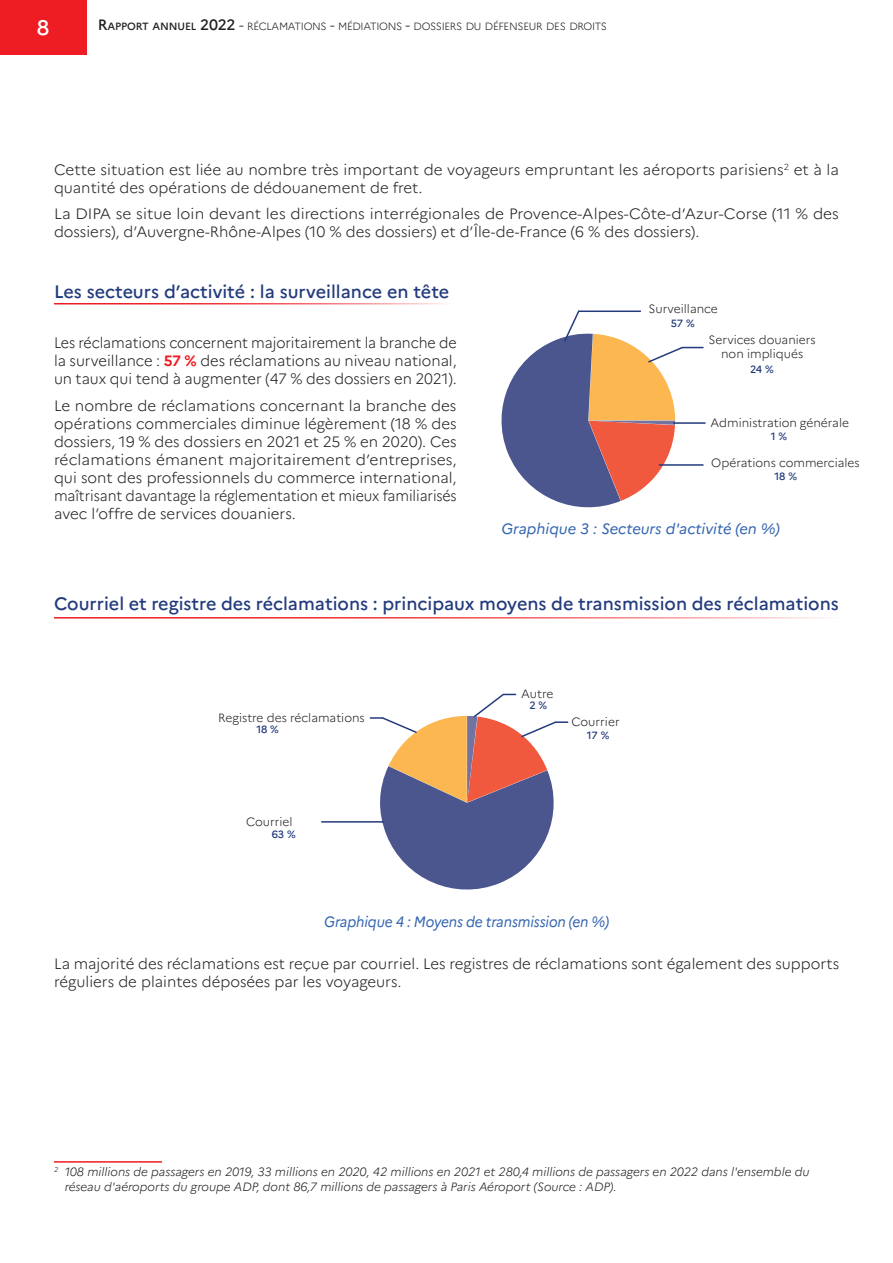
<style>
.page{position:relative;width:893px;height:1263px;background:#fff}
.page>*{position:absolute;margin:0;border:0;box-sizing:border-box;transform-origin:0 0}
.t1{font:500 21px "Marianne";color:#fff}
.t2{font:500 18px "Marianne";color:#233b7d}
.t3{font:300 15px/18px "Marianne";color:#231f20}
.t4{font:300 15px/18px "Marianne";color:#231f20;text-align:justify;scale:.95 1}
.t5{font:italic 15px "Marianne";letter-spacing:-.01em;color:#3566b1;scale:.93 1}
.t6{font:italic 15px "Marianne";letter-spacing:-.01em;color:#3566b1}
.t7{font:italic 300 12px/14.4px "Marianne";color:#231f20}
.t8{font:300 12px/14.4px "Marianne";color:#231f20;text-align:center}
.t9{font:300 10.5px "Marianne";letter-spacing:-.03em;color:#231f20}
.t10{font:500 10.5px "Marianne";letter-spacing:-.02em;color:#233b7d}
.s1{font-weight:500;font-size:15px}
.s2{font-weight:500}
.s3{font-size:15px}
.s4{font-weight:700;color:#ee1d23}
</style>
<div class="page">
<div style="left:0;top:0;width:86px;height:54px;background:#ee1d23"></div>
<hr style="left:54px;top:1161px;width:108px;height:2px;background:#ee1d23">
<hr style="left:322px;top:821px;width:61px;height:2px;background:#233b7d">
<svg style="left:370px;top:693px;width:198px;height:197px"></svg>
<hr style="left:674px;top:422px;width:31px;height:2px;background:#233b7d">
<svg style="left:501px;top:310px;width:202px;height:198px"></svg>
<hr style="left:54px;top:303px;width:398px;height:1px;background:#ee1d23">
<hr style="left:54px;top:617px;width:785px;height:1px;background:#ee1d23">
<h1 class="t1" style="left:37px;top:15px;width:14px">8</h1>
<p class="t9" style="left:98px;top:20px;width:511px"><span class="s1">R</span><span class="s2">APPORT ANNUEL</span> <span class="s1">2022</span> <span class="s3">-</span> RÉCLAMATIONS <span class="s3">-</span> MÉDIATIONS <span class="s3">-</span> DOSSIERS DU DÉFENSEUR DES DROITS</p>
<p class="t3" style="left:54px;top:160px;width:786px">Cette situation est liée au nombre très important de voyageurs empruntant les aéroports parisiens<sup>2</sup> et à la quantité des opérations de dédouanement de fret.</p>
<p class="t3" style="left:54px;top:205px;width:786px">La DIPA se situe loin devant les directions interrégionales de Provence-Alpes-Côte-d’Azur-Corse (11 % des dossiers), d’Auvergne-Rhône-Alpes (10 % des dossiers) et d’Île-de-France (6 % des dossiers).</p>
<p class="t2" style="left:54px;top:280px;width:397px">Les secteurs d’activité : la surveillance en tête</p>
<p class="t4" style="left:54px;top:334px;width:425px">Les réclamations concernent majoritairement la branche de la surveillance : <span class="s4">57 %</span> des réclamations au niveau national, un taux qui tend à augmenter (47 % des dossiers en 2021).</p>
<p class="t3" style="left:54px;top:396px;width:404px;text-align:justify">Le nombre de réclamations concernant la branche des opérations commerciales diminue légèrement (18 % des dossiers, 19 % des dossiers en 2021 et 25 % en 2020). Ces réclamations émanent majoritairement d’entreprises, qui sont des professionnels du commerce international, maîtrisant davantage la réglementation et mieux familiarisés avec l’offre de services douaniers.</p>
<p class="t8" style="left:648px;top:302px;width:71px">Surveillance</p>
<p class="t10" style="left:671px;top:317px;width:25px">57 %</p>
<p class="t8" style="left:708px;top:332px;width:109px">Services douaniers non impliqués</p>
<p class="t10" style="left:750px;top:363px;width:25px">24 %</p>
<p class="t8" style="left:711px;top:415px;width:140px">Administration générale</p>
<p class="t10" style="left:771px;top:430px;width:18px">1 %</p>
<p class="t8" style="left:711px;top:455px;width:150px">Opérations commerciales</p>
<p class="t10" style="left:774px;top:470px;width:24px">18 %</p>
<p class="t6" style="left:502px;top:520px;width:280px">Graphique 3 : Secteurs d'activité (en %)</p>
<p class="t2" style="left:54px;top:593px;width:786px">Courriel et registre des réclamations : principaux moyens de transmission des réclamations</p>
<p class="t8" style="left:218px;top:710px;width:148px">Registre des réclamations</p>
<p class="t10" style="left:256px;top:723px;width:24px">18 %</p>
<p class="t8" style="left:246px;top:814px;width:48px">Courriel</p>
<p class="t10" style="left:272px;top:828px;width:25px">63 %</p>
<p class="t8" style="left:521px;top:687px;width:34px">Autre</p>
<p class="t10" style="left:530px;top:699px;width:19px">2 %</p>
<p class="t8" style="left:571px;top:714px;width:50px">Courrier</p>
<p class="t10" style="left:587px;top:729px;width:24px">17 %</p>
<p class="t5" style="left:324px;top:912px;width:308px">Graphique 4 : Moyens de transmission (en %)</p>
<p class="t3" style="left:54px;top:955px;width:787px">La majorité des réclamations est reçue par courriel. Les registres de réclamations sont également des supports réguliers de plaintes déposées par les voyageurs.</p>
<p class="t7" style="left:65px;top:1165px;width:746px;text-indent:-11px"><sup>2</sup> 108 millions de passagers en 2019, 33 millions en 2020, 42 millions en 2021 et 280,4 millions de passagers en 2022 dans l'ensemble du réseau d'aéroports du groupe ADP, dont 86,7 millions de passagers à Paris Aéroport (Source : ADP).</p>
</div>
